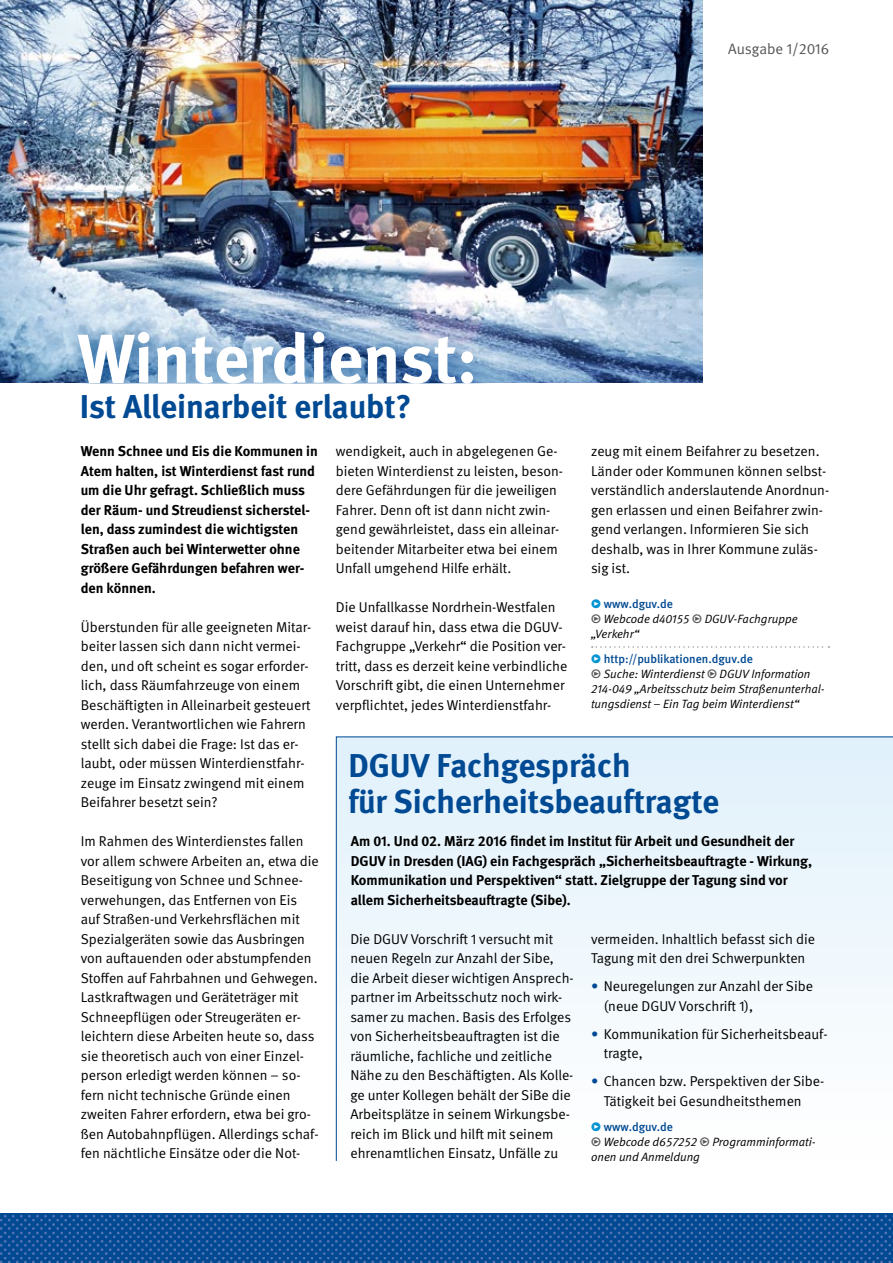
<style>
.page{position:relative;width:893px;height:1263px;background:#fff}
.page>*{position:absolute;margin:0;border:0;box-sizing:border-box;transform-origin:0 0}
.DGUV_Titel{font:700 69px "DGUV Meta";color:#fff}
.DGUV_Titel-2{font:700 33px/36px "DGUV Meta";color:#004993}
.t1{font:15px "DGUV Meta";color:#565656}
.DGUV_GS{font:14.25px/19.5px "DGUV Meta";color:#000}
.DGUV_GS_Bold{font:700 14.25px/19.5px "DGUV Meta";color:#000}
.t2{font:italic 12px/15px "DGUV Meta";color:#000}
.t3{font:500 12px "DGUV Meta";color:#004993}
.s1{font-style:normal;color:#565656}
.s2{color:#004993}
</style>
<div class="page">
<img style="left:0;top:0;width:702px;height:383px">
<svg style="left:336px;top:736px;width:557px;height:425px"></svg>
<img style="left:0;top:1214px;width:893px;height:49px">
<svg style="left:592px;top:646px;width:237px;height:2px"></svg>
<div style="left:65px;top:320px;width:430px;height:64px;background:#004993;opacity:.75"></div>
<svg style="left:592px;top:1122px;width:8px;height:9px"></svg>
<svg style="left:592px;top:1137px;width:8px;height:9px"></svg>
<p class="DGUV_Titel" style="left:78px;top:318px;width:401px">Winterdienst:</p>
<p class="t1" style="left:728px;top:40px;width:103px">Ausgabe 1/2016</p>
<p class="DGUV_Titel-2" style="left:80px;top:390px;width:333px">Ist Alleinarbeit erlaubt?</p>
<p class="DGUV_GS_Bold" style="left:81px;top:442px;width:239px">Wenn Schnee und Eis die Kommunen in Atem halten, ist Winterdienst fast rund um die Uhr gefragt. Schließlich muss der Räum- und Streudienst sicherstel&shy;len, dass zumindest die wichtigsten Straßen auch bei Winterwetter ohne größere Gefährdungen befahren wer&shy;den können.</p>
<p class="DGUV_GS" style="left:81px;top:617px;width:232px">Überstunden für alle geeigneten Mitar&shy;beiter lassen sich dann nicht vermei&shy;den, und oft scheint es sogar erforder&shy;lich, dass Räumfahrzeuge von einem Beschäftigten in Alleinarbeit gesteuert werden. Verantwortlichen wie Fahrern stellt sich dabei die Frage: Ist das er&shy;laubt, oder müssen Winterdienstfahr&shy;zeuge im Einsatz zwingend mit einem Beifahrer besetzt sein?</p>
<p class="DGUV_GS" style="left:81px;top:832px;width:239px">Im Rahmen des Winterdienstes fallen vor allem schwere Arbeiten an, etwa die Beseitigung von Schnee und Schnee&shy;verwehungen, das Entfernen von Eis auf Straßen-und Verkehrsflächen mit Spezialgeräten sowie das Ausbringen von auftauenden oder abstumpfenden Stoffen auf Fahrbahnen und Gehwegen.<br>Lastkraftwagen und Geräteträger mit Schneepflügen oder Streugeräten er&shy;leichtern diese Arbeiten heute so, dass sie theoretisch auch von einer Einzel&shy;person erledigt werden können – so&shy;fern nicht technische Gründe einen zweiten Fahrer erfordern, etwa bei gro&shy;ßen Autobahnpflügen. Allerdings schaf&shy;fen nächtliche Einsätze oder die Not-</p>
<p class="DGUV_GS" style="left:336px;top:442px;width:229px">wendigkeit, auch in abgelegenen Ge&shy;bieten Winterdienst zu leisten, beson&shy;dere Gefährdungen für die jeweiligen Fahrer. Denn oft ist dann nicht zwin&shy;gend gewährleistet, dass ein alleinar&shy;beitender Mitarbeiter etwa bei einem Unfall umgehend Hilfe erhält.</p>
<p class="DGUV_GS" style="left:336px;top:598px;width:233px">Die Unfallkasse Nordrhein-Westfalen weist darauf hin, dass etwa die DGUV-Fachgruppe „Verkehr“ die Position ver&shy;tritt, dass es derzeit keine verbindliche Vorschrift gibt, die einen Unternehmer verpflichtet, jedes Winterdienstfahr-</p>
<p class="DGUV_GS" style="left:591px;top:442px;width:240px">zeug mit einem Beifahrer zu besetzen.<br>Länder oder Kommunen können selbst&shy;verständlich anderslautende Anordnun&shy;gen erlassen und einen Beifahrer zwin&shy;gend verlangen. Informieren Sie sich deshalb, was in Ihrer Kommune zuläs&shy;sig ist.</p>
<p class="t3" style="left:604px;top:597px;width:71px">www.dguv.de</p>
<p class="t2" style="left:591px;top:611px;width:208px;text-indent:13px">Webcode d40155 <span class="s1">•</span> DGUV-Fachgruppe „Verkehr“</p>
<p class="t3" style="left:604px;top:652px;width:150px">http://publikationen.dguv.de</p>
<p class="t2" style="left:591px;top:666px;width:235px;text-indent:13px">Suche: Winterdienst <span class="s1">•</span> DGUV Information<br>214-049 „Arbeitsschutz beim Straßenunterhal&shy;tungsdienst – Ein Tag beim Winterdienst“</p>
<p class="DGUV_Titel-2" style="left:348px;top:749px;width:372px">DGUV Fachgespräch<br>für Sicherheitsbeauftragte</p>
<p class="DGUV_GS_Bold" style="left:351px;top:832px;width:463px">Am 01. Und 02. März 2016 findet im Institut für Arbeit und Gesundheit der DGUV in Dresden (IAG) ein Fachgespräch „Sicherheitsbeauftragte - Wirkung, Kommunikation und Perspektiven“ statt. Zielgruppe der Tagung sind vor allem Sicherheitsbeauftragte (Sibe).</p>
<p class="DGUV_GS" style="left:350px;top:929px;width:225px">Die DGUV Vorschrift 1 versucht mit neuen Regeln zur Anzahl der Sibe, die Arbeit dieser wichtigen Ansprech&shy;partner im Arbeitsschutz noch wirk&shy;samer zu machen. Basis des Erfolges von Sicherheitsbeauftragten ist die räumliche, fachliche und zeitliche Nähe zu den Beschäftigten. Als Kolle&shy;ge unter Kollegen behält der SiBe die Arbeitsplätze in seinem Wirkungsbe&shy;reich im Blick und hilft mit seinem ehrenamtlichen Einsatz, Unfälle zu</p>
<p class="DGUV_GS" style="left:591px;top:929px;width:225px">vermeiden. Inhaltlich befasst sich die<br>Tagung mit den drei Schwerpunkten</p>
<p class="DGUV_GS" style="left:604px;top:977px;width:211px;text-indent:-13px"><span class="s2">•</span> Neuregelungen zur Anzahl der Sibe (neue DGUV Vorschrift 1),</p>
<p class="DGUV_GS" style="left:604px;top:1024px;width:225px;text-indent:-13px"><span class="s2">•</span> Kommunikation für Sicherheitsbeauf&shy;tragte,</p>
<p class="DGUV_GS" style="left:591px;top:1072px;width:233px;text-align:center"><span class="s2">•</span> Chancen bzw. Perspektiven der Sibe-<br>Tätigkeit bei Gesundheitsthemen</p>
<p class="t3" style="left:604px;top:1120px;width:71px">www.dguv.de</p>
<p class="t2" style="left:591px;top:1134px;width:226px;text-indent:13px">Webcode d657252 <span class="s1">•</span> Programminformati&shy;onen und Anmeldung</p>
</div>
